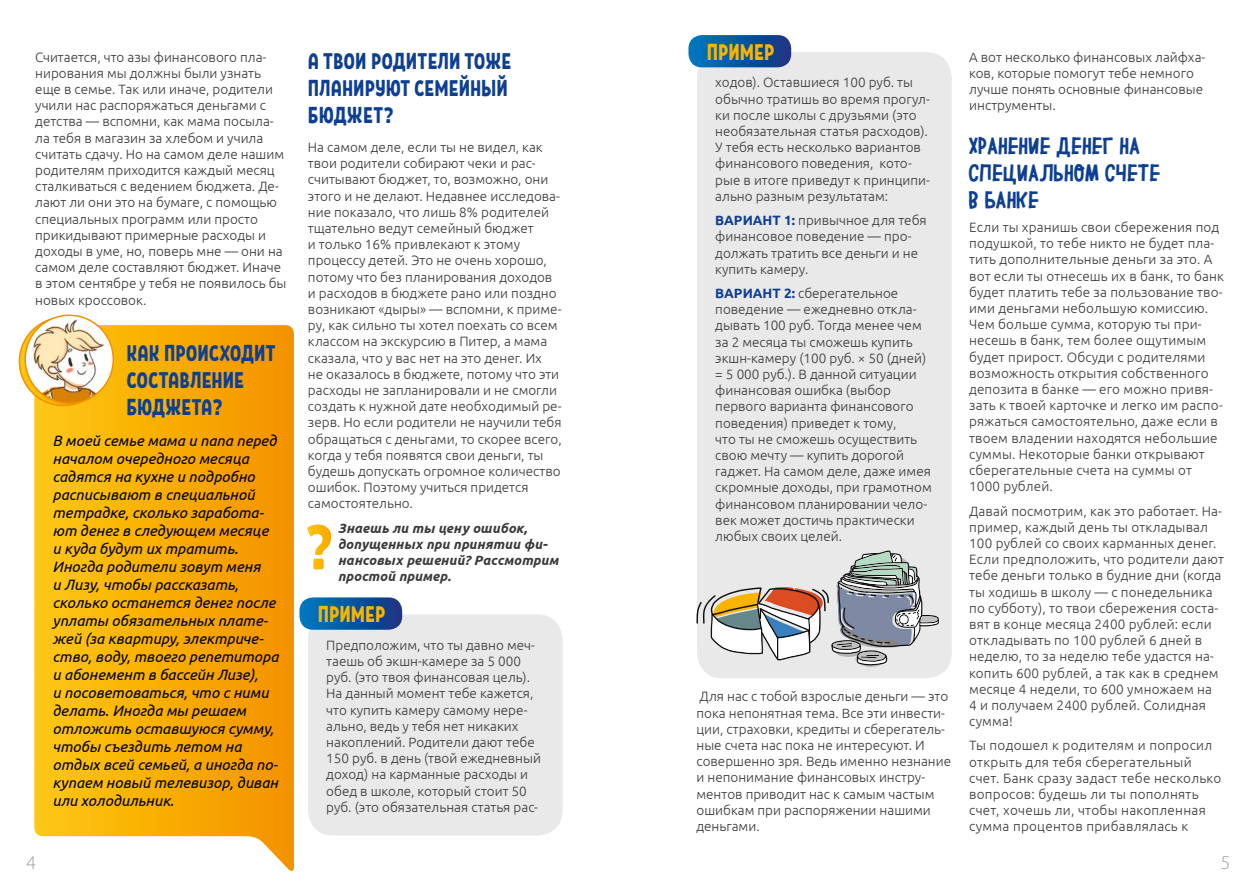
<style>
.page{position:relative;width:1259px;height:893px;background:#fff}
.page>*{position:absolute;margin:0;border:0;box-sizing:border-box;transform-origin:0 0}
.t1{font:63px "RF Krabuler";color:#fff}
.t2{font:22.5px/27px "RF Krabuler";color:#0f3f93}
.t3{font:22.5px/27px "Le Osler Rough";color:#0f3f93}
.t4{font:22.5px "RF Krabuler";color:#fab400}
.t5{font:300 19.5px "Myriad Pro";color:#9c9c9d}
.t6{font:italic 15px/18px "Ubuntu";color:#000}
.t7{font:300 13.5px/16.2px "Ubuntu";color:#3a3a39}
.t8{font:300 13.5px/16.2px "Ubuntu";letter-spacing:.02em;color:#3a3a39}
.t9{font:italic 700 13.5px/16.2px "Ubuntu";letter-spacing:.01em;color:#3a3a39}
.s1{font-weight:700;color:#0f3f93}
</style>
<div class="page">
<div style="left:308px;top:614px;width:254px;height:222px;background:#e9e9e9;border-radius:26px"></div>
<svg style="left:34px;top:325px;width:260px;height:546px;background:#f8b115"></svg>
<svg style="left:299px;top:597px;width:103px;height:33px;background:#1561a7"></svg>
<svg style="left:19px;top:317px;width:88px;height:88px"></svg>
<img style="left:25px;top:315px;width:88px;height:88px;border-radius:44px">
<div style="left:24px;top:314px;width:90px;height:90px;border:2px solid #f39100;border-radius:50%"></div>
<div style="left:697px;top:52px;width:254px;height:626px;background:#e9e9e9;border-radius:26px"></div>
<svg style="left:688px;top:35px;width:103px;height:32px;background:#105ea5"></svg>
<svg style="left:696px;top:551px;width:243px;height:116px"></svg>
<p class="t7" style="left:35px;top:48px;width:253px">Считается, что азы финансового пла&shy;нирования мы должны были узнать еще в семье. Так или иначе, родители учили нас распоряжаться деньгами с детства — вспомни, как мама посыла&shy;ла тебя в магазин за хлебом и учила считать сдачу. Но на самом деле нашим родителям приходится каждый месяц сталкиваться с ведением бюджета. Де&shy;лают ли они это на бумаге, с помощью специальных программ или просто прикидывают примерные расходы и доходы в уме, но, поверь мне — они на самом деле составляют бюджет. Иначе в этом сентябре у тебя не появилось бы новых кроссовок.</p>
<h2 class="t2" style="left:308px;top:48px;width:205px">А ТВОИ РОДИТЕЛИ ТОЖЕ<br>ПЛАНИРУЮТ СЕМЕЙНЫЙ<br>БЮДЖЕТ?</h2>
<p class="t7" style="left:308px;top:139px;width:255px">На самом деле, если ты не видел, как твои родители собирают чеки и рас&shy;считывают бюджет, то, возможно, они этого и не делают. Недавнее исследова&shy;ние показало, что лишь 8% родителей тщательно ведут семейный бюджет<br>и только 16% привлекают к этому процессу детей. Это не очень хорошо, потому что без планирования доходов и расходов в бюджете рано или поздно возникают «дыры» — вспомни, к приме&shy;ру, как сильно ты хотел поехать со всем классом на экскурсию в Питер, а мама сказала, что у вас нет на это денег. Их<br>не оказалось в бюджете, потому что эти расходы не запланировали и не смогли создать к нужной дате необходимый ре&shy;зерв. Но если родители не научили тебя обращаться с деньгами, то скорее всего, когда у тебя появятся свои деньги, ты будешь допускать огромное количество ошибок. Поэтому учиться придется самостоятельно.</p>
<p class="t9" style="left:338px;top:520px;width:222px">Знаешь ли ты цену ошибок, допущенных при принятии фи&shy;нансовых решений? Рассмотрим простой пример.</p>
<h2 class="t2" style="left:126px;top:340px;width:151px">КАК ПРОИСХОДИТ<br>СОСТАВЛЕНИЕ<br>БЮДЖЕТА?</h2>
<p class="t6" style="left:52px;top:432px;width:228px">В моей семье мама и папа перед началом очередного месяца садятся на кухне и подробно расписывают в специальной тетрадке, сколько заработа&shy;ют денег в следующем месяце и куда будут их тратить.<br>Иногда родители зовут меня<br>и Лизу, чтобы рассказать, сколько останется денег после уплаты обязательных плате&shy;жей (за квартиру, электриче&shy;ство, воду, твоего репетитора и абонемент в бассейн Лизе),<br>и посоветоваться, что с ними делать. Иногда мы решаем отложить оставшуюся сумму, чтобы съездить летом на отдых всей семьей, а иногда по&shy;купаем новый телевизор, диван или холодильник.</p>
<h1 class="t1" style="left:305px;top:509px;width:31px">?</h1>
<h2 class="t4" style="left:318px;top:601px;width:69px">ПРИМЕР</h2>
<p class="t7" style="left:326px;top:636px;width:216px">Предположим, что ты давно меч&shy;таешь об экшн-камере за 5 000 руб. (это твоя финансовая цель).<br>На данный момент тебе кажется, что купить камеру самому нере&shy;ально, ведь у тебя нет никаких накоплений. Родители дают тебе<br>150 руб. в день (твой ежедневный доход) на карманные расходы и обед в школе, который стоит 50 руб. (это обязательная статья рас-</p>
<h2 class="t4" style="left:706px;top:38px;width:69px">ПРИМЕР</h2>
<p class="t7" style="left:715px;top:74px;width:216px">ходов). Оставшиеся 100 руб. ты обычно тратишь во время прогул&shy;ки после школы с друзьями (это необязательная статья расходов).<br>У тебя есть несколько вариантов финансового поведения, кото&shy;рые в итоге приведут к принципи&shy;ально разным результатам:</p>
<p class="t7" style="left:715px;top:212px;width:213px"><span class="s1">ВАРИАНТ 1:</span> привычное для тебя финансовое поведение — про&shy;должать тратить все деньги и не купить камеру.</p>
<p class="t7" style="left:715px;top:285px;width:218px"><span class="s1">ВАРИАНТ 2:</span> сберегательное поведение — ежедневно откла&shy;дывать 100 руб. Тогда менее чем за 2 месяца ты сможешь купить экшн-камеру (100 руб. × 50 (дней) = 5 000 руб.). В данной ситуации финансовая ошибка (выбор первого варианта финансового поведения) приведет к тому,<br>что ты не сможешь осуществить свою мечту — купить дорогой гаджет. На самом деле, даже имея скромные доходы, при грамотном финансовом планировании чело&shy;век может достичь практически любых своих целей.</p>
<p class="t7" style="left:696px;top:688px;width:256px">Для нас с тобой взрослые деньги — это пока непонятная тема. Все эти инвести&shy;ции, страховки, кредиты и сберегатель&shy;ные счета нас пока не интересуют. И совершенно зря. Ведь именно незнание и непонимание финансовых инстру&shy;ментов приводит нас к самым частым ошибкам при распоряжении нашими деньгами.</p>
<p class="t7" style="left:969px;top:48px;width:238px">А вот несколько финансовых лайфха&shy;ков, которые помогут тебе немного лучше понять основные финансовые инструменты.</p>
<h2 class="t3" style="left:969px;top:132px;width:193px">ХРАНЕНИЕ ДЕНЕГ НА<br>СПЕЦИАЛЬНОМ СЧЕТЕ<br>В БАНКЕ</h2>
<p class="t7" style="left:969px;top:219px;width:256px">Если ты хранишь свои сбережения под подушкой, то тебе никто не будет пла&shy;тить дополнительные деньги за это. А вот если ты отнесешь их в банк, то банк будет платить тебе за пользование тво&shy;ими деньгами небольшую комиссию.<br>Чем больше сумма, которую ты при&shy;несешь в банк, тем более ощутимым будет прирост. Обсуди с родителями возможность открытия собственного депозита в банке — его можно привя&shy;зать к твоей карточке и легко им распо&shy;ряжаться самостоятельно, даже если в твоем владении находятся небольшие суммы. Некоторые банки открывают сберегательные счета на суммы от 1000 рублей.</p>
<p class="t7" style="left:969px;top:502px;width:256px">Давай посмотрим, как это работает. На&shy;пример, каждый день ты откладывал 100 рублей со своих карманных денег.<br>Если предположить, что родители дают тебе деньги только в будние дни (когда ты ходишь в школу — с понедельника по субботу), то твои сбережения соста&shy;вят в конце месяца 2400 рублей: если откладывать по 100 рублей 6 дней в неделю, то за неделю тебе удастся на&shy;копить 600 рублей, а так как в среднем месяце 4 недели, то 600 умножаем на<br>4 и получаем 2400 рублей. Солидная сумма!</p>
<p class="t8" style="left:969px;top:737px;width:254px">Ты подошел к родителям и попросил открыть для тебя сберегательный счет. Банк сразу задаст тебе несколько вопросов: будешь ли ты пополнять счет, хочешь ли, чтобы накопленная сумма процентов прибавлялась к</p>
<h3 class="t5" style="left:27px;top:852px;width:11px">4</h3>
<h3 class="t5" style="left:1221px;top:852px;width:11px">5</h3>
</div>
